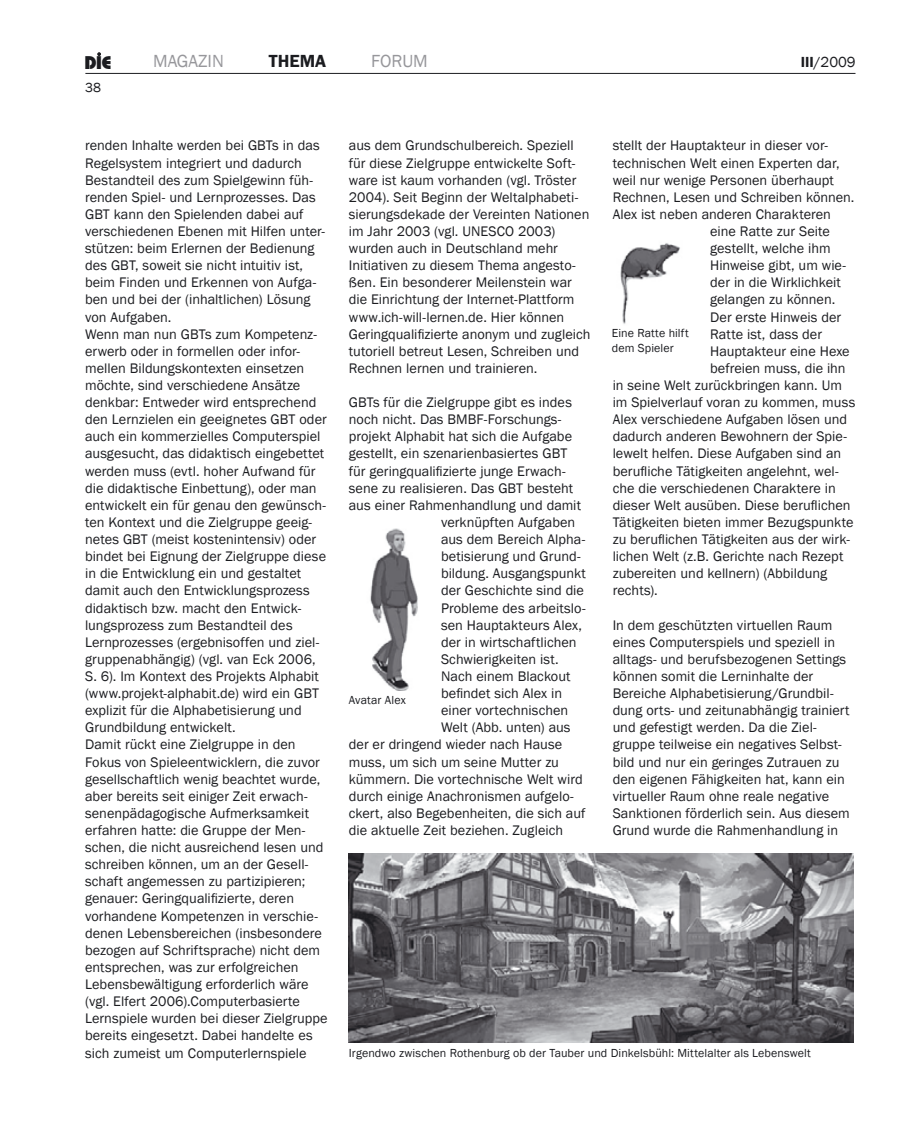
<style>
.page{position:relative;width:919px;height:1132px;background:#fff}
.page>*{position:absolute;margin:0;border:0;box-sizing:border-box;transform-origin:0 0}
.t1{font:800 18.3px "Bauhaus";color:#1b1c20}
.t2{font:18px "Franklin Gothic";color:#97979b}
.t3{font:600 18px "Franklin Gothic";color:#1b1c20}
.t4{font:15px "Franklin Gothic";color:#1b1c20}
.t5{font:14.25px/17.1px "Franklin Gothic";color:#1b1c20}
.t6{font:13.5px "Franklin Gothic";color:#1b1c20}
.t7{font:12px/15px "Franklin Gothic";letter-spacing:.01em;color:#1b1c20}
.s1{font-weight:600}
</style>
<div class="page">
<hr style="left:85px;top:73px;width:770px;height:1px;background:#1b1c20">
<img style="left:349px;top:853px;width:504px;height:189px">
<img style="left:370px;top:528px;width:48px;height:162px">
<img style="left:620px;top:243px;width:60px;height:81px">
<p class="t1" style="left:84px;top:56px;width:28px">DIE</p>
<p class="t2" style="left:153px;top:50px;width:72px">MAGAZIN</p>
<p class="t3" style="left:269px;top:50px;width:59px">THEMA</p>
<p class="t2" style="left:371px;top:50px;width:58px">FORUM</p>
<p class="t4" style="left:800px;top:53px;width:56px"><span class="s1">III</span>/2009</p>
<p class="t6" style="left:85px;top:80px;width:17px">38</p>
<p class="t5" style="left:85px;top:137px;width:244px">renden Inhalte werden bei GBTs in das Regelsystem integriert und dadurch Bestandteil des zum Spielgewinn füh&shy;renden Spiel- und Lernprozesses. Das GBT kann den Spielenden dabei auf verschiedenen Ebenen mit Hilfen unter&shy;stützen: beim Erlernen der Bedienung des GBT, soweit sie nicht intuitiv ist, beim Finden und Erkennen von Aufga&shy;ben und bei der (inhaltlichen) Lösung von Aufgaben.<br>Wenn man nun GBTs zum Kompetenz&shy;erwerb oder in formellen oder infor&shy;mellen Bildungskontexten einsetzen möchte, sind verschiedene Ansätze denkbar: Entweder wird entsprechend den Lernzielen ein geeignetes GBT oder auch ein kommerzielles Computerspiel ausgesucht, das didaktisch eingebettet werden muss (evtl. hoher Aufwand für die didaktische Einbettung), oder man entwickelt ein für genau den gewünsch&shy;ten Kontext und die Zielgruppe geeig&shy;netes GBT (meist kostenintensiv) oder bindet bei Eignung der Zielgruppe diese in die Entwicklung ein und gestaltet damit auch den Entwicklungsprozess didaktisch bzw. macht den Entwick&shy;lungsprozess zum Bestandteil des Lernprozesses (ergebnisoffen und ziel&shy;gruppenabhängig) (vgl. van Eck 2006, S. 6). Im Kontext des Projekts Alphabit (www.projekt-alphabit.de) wird ein GBT explizit für die Alphabetisierung und Grundbildung entwickelt.<br>Damit rückt eine Zielgruppe in den Fokus von Spieleentwicklern, die zuvor gesellschaftlich wenig beachtet wurde, aber bereits seit einiger Zeit erwach&shy;senenpädagogische Aufmerksamkeit erfahren hatte: die Gruppe der Men&shy;schen, die nicht ausreichend lesen und schreiben können, um an der Gesell&shy;schaft angemessen zu partizipieren; genauer: Geringqualifizierte, deren vorhandene Kompetenzen in verschie&shy;denen Lebensbereichen (insbesondere bezogen auf Schriftsprache) nicht dem entsprechen, was zur erfolgreichen Lebensbewältigung erforderlich wäre (vgl. Elfert 2006).Computerbasierte Lernspiele wurden bei dieser Zielgruppe bereits eingesetzt. Dabei handelte es sich zumeist um Computerlernspiele</p>
<p class="t5" style="left:349px;top:137px;width:243px">aus dem Grundschulbereich. Speziell für diese Zielgruppe entwickelte Soft&shy;ware ist kaum vorhanden (vgl. Tröster 2004). Seit Beginn der Weltalphabeti&shy;sierungsdekade der Vereinten Nationen im Jahr 2003 (vgl. UNESCO 2003) wurden auch in Deutschland mehr Initiativen zu diesem Thema angesto&shy;ßen. Ein besonderer Meilenstein war die Einrichtung der Internet-Plattform www.ich-will-lernen.de. Hier können Geringqualifizierte anonym und zugleich tutoriell betreut Lesen, Schreiben und Rechnen lernen und trainieren.</p>
<p class="t5" style="left:612px;top:137px;width:217px">stellt der Hauptakteur in dieser vor-</p>
<p class="t5" style="left:612px;top:154px;width:228px">technischen Welt einen Experten dar,</p>
<p class="t5" style="left:612px;top:171px;width:223px">weil nur wenige Personen überhaupt</p>
<p class="t5" style="left:612px;top:188px;width:243px">Rechnen, Lesen und Schreiben können.</p>
<p class="t5" style="left:612px;top:205px;width:220px">Alex ist neben anderen Charakteren</p>
<p class="t5" style="left:710px;top:222px;width:121px">eine Ratte zur Seite</p>
<p class="t5" style="left:710px;top:239px;width:122px">gestellt, welche ihm</p>
<p class="t5" style="left:710px;top:256px;width:137px">Hinweise gibt, um wie-</p>
<p class="t5" style="left:710px;top:274px;width:132px">der in die Wirklichkeit</p>
<p class="t5" style="left:710px;top:291px;width:127px">gelangen zu können.</p>
<p class="t5" style="left:710px;top:308px;width:132px">Der erste Hinweis der</p>
<p class="t5" style="left:710px;top:325px;width:113px">Ratte ist, dass der</p>
<p class="t5" style="left:710px;top:342px;width:141px">Hauptakteur eine Hexe</p>
<p class="t5" style="left:710px;top:359px;width:137px">befreien muss, die ihn</p>
<p class="t5" style="left:612px;top:376px;width:231px">in seine Welt zurückbringen kann. Um</p>
<p class="t5" style="left:612px;top:393px;width:244px">im Spielverlauf voran zu kommen, muss</p>
<p class="t5" style="left:612px;top:410px;width:236px">Alex verschiedene Aufgaben lösen und</p>
<p class="t5" style="left:612px;top:427px;width:236px">dadurch anderen Bewohnern der Spie-</p>
<p class="t5" style="left:612px;top:445px;width:230px">lewelt helfen. Diese Aufgaben sind an</p>
<p class="t5" style="left:612px;top:462px;width:227px">berufliche Tätigkeiten angelehnt, wel-</p>
<p class="t5" style="left:612px;top:479px;width:224px">che die verschiedenen Charaktere in</p>
<p class="t5" style="left:612px;top:496px;width:239px">dieser Welt ausüben. Diese beruflichen</p>
<p class="t5" style="left:612px;top:513px;width:242px">Tätigkeiten bieten immer Bezugspunkte</p>
<p class="t5" style="left:612px;top:530px;width:239px">zu beruflichen Tätigkeiten aus der wirk-</p>
<p class="t5" style="left:612px;top:547px;width:232px">lichen Welt (z.B. Gerichte nach Rezept</p>
<p class="t5" style="left:612px;top:564px;width:216px">zubereiten und kellnern) (Abbildung</p>
<p class="t5" style="left:612px;top:581px;width:47px">rechts).</p>
<p class="t5" style="left:612px;top:616px;width:239px">In dem geschützten virtuellen Raum eines Computerspiels und speziell in alltags- und berufsbezogenen Settings können somit die Lerninhalte der Bereiche Alphabetisierung/Grundbil&shy;dung orts- und zeitunabhängig trainiert und gefestigt werden. Da die Ziel&shy;gruppe teilweise ein negatives Selbst&shy;bild und nur ein geringes Zutrauen zu den eigenen Fähigkeiten hat, kann ein virtueller Raum ohne reale negative Sanktionen förderlich sein. Aus diesem Grund wurde die Rahmenhandlung in</p>
<p class="t7" style="left:612px;top:325px;width:78px">Eine Ratte hilft dem Spieler</p>
<p class="t5" style="left:349px;top:393px;width:224px">GBTs für die Zielgruppe gibt es indes</p>
<p class="t5" style="left:349px;top:410px;width:214px">noch nicht. Das BMBF-Forschungs-</p>
<p class="t5" style="left:349px;top:427px;width:225px">projekt Alphabit hat sich die Aufgabe</p>
<p class="t5" style="left:349px;top:445px;width:220px">gestellt, ein szenarienbasiertes GBT</p>
<p class="t5" style="left:349px;top:462px;width:218px">für geringqualifizierte junge Erwach-</p>
<p class="t5" style="left:349px;top:479px;width:226px">sene zu realisieren. Das GBT besteht</p>
<p class="t5" style="left:349px;top:496px;width:234px">aus einer Rahmenhandlung und damit</p>
<p class="t5" style="left:441px;top:513px;width:136px">verknüpften Aufgaben</p>
<p class="t5" style="left:441px;top:530px;width:146px">aus dem Bereich Alpha-</p>
<p class="t5" style="left:441px;top:547px;width:141px">betisierung und Grund-</p>
<p class="t5" style="left:441px;top:564px;width:146px">bildung. Ausgangspunkt</p>
<p class="t5" style="left:441px;top:581px;width:144px">der Geschichte sind die</p>
<p class="t5" style="left:441px;top:598px;width:146px">Probleme des arbeitslo-</p>
<p class="t5" style="left:441px;top:616px;width:142px">sen Hauptakteurs Alex,</p>
<p class="t5" style="left:441px;top:633px;width:137px">der in wirtschaftlichen</p>
<p class="t5" style="left:441px;top:650px;width:119px">Schwierigkeiten ist.</p>
<p class="t5" style="left:441px;top:667px;width:131px">Nach einem Blackout</p>
<p class="t5" style="left:441px;top:684px;width:123px">befindet sich Alex in</p>
<p class="t5" style="left:441px;top:701px;width:129px">einer vortechnischen</p>
<p class="t5" style="left:441px;top:718px;width:131px">Welt (Abb. unten) aus</p>
<p class="t5" style="left:349px;top:735px;width:215px">der er dringend wieder nach Hause</p>
<p class="t5" style="left:349px;top:752px;width:212px">muss, um sich um seine Mutter zu</p>
<p class="t5" style="left:349px;top:769px;width:235px">kümmern. Die vortechnische Welt wird</p>
<p class="t5" style="left:349px;top:787px;width:226px">durch einige Anachronismen aufgelo-</p>
<p class="t5" style="left:349px;top:804px;width:238px">ckert, also Begebenheiten, die sich auf</p>
<p class="t5" style="left:349px;top:821px;width:216px">die aktuelle Zeit beziehen. Zugleich</p>
<p class="t7" style="left:349px;top:692px;width:58px">Avatar Alex</p>
<p class="t7" style="left:349px;top:1045px;width:463px">Irgendwo zwischen Rothenburg ob der Tauber und Dinkelsbühl: Mittelalter als Lebenswelt</p>
</div>
